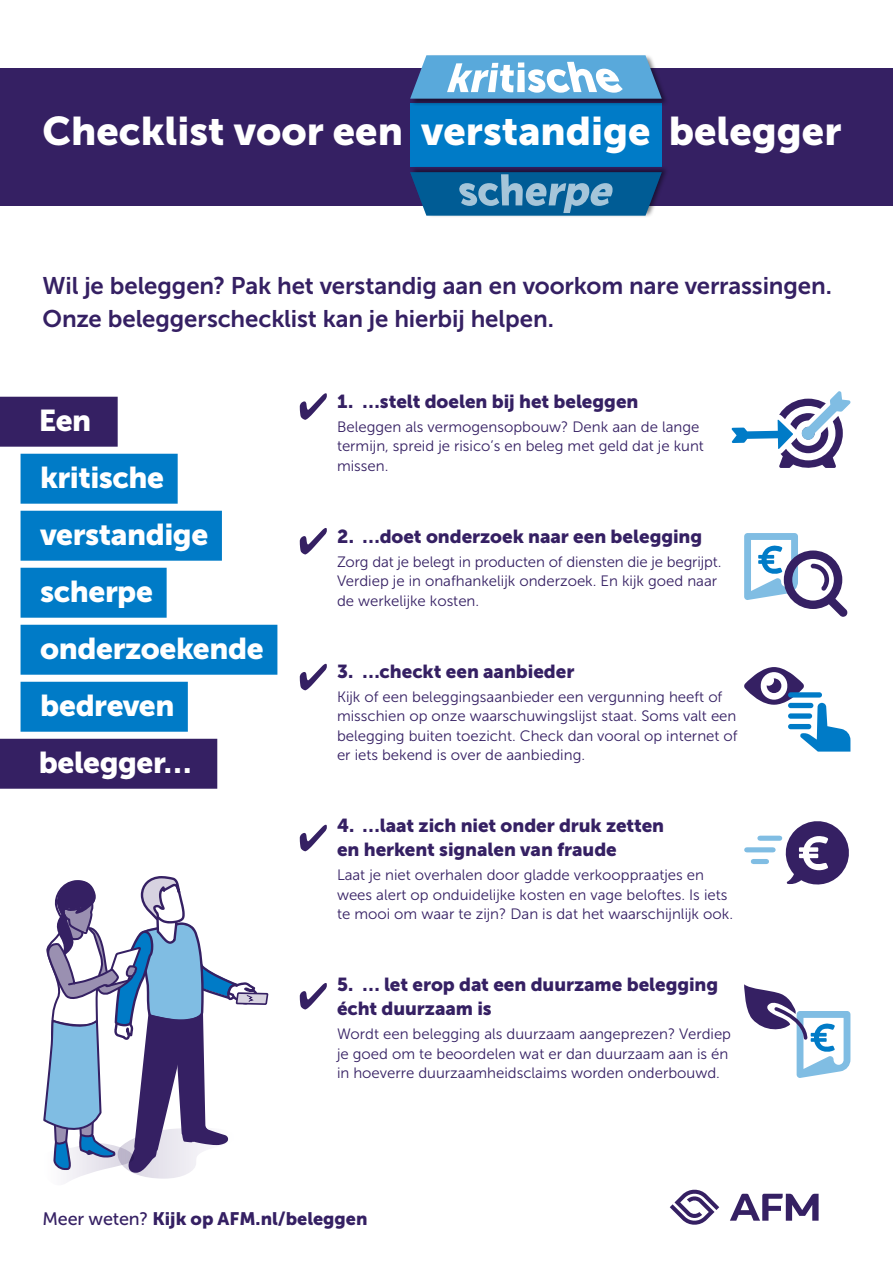
<style>
.page{position:relative;width:893px;height:1263px;background:#fff}
.page>*{position:absolute;margin:0;border:0;box-sizing:border-box;transform-origin:0 0}
.t1{font:39.75px "Museo Sans 900";color:#fff}
.t2{font:30px "Museo Sans 900";letter-spacing:-.015em;color:#fff}
.t3{font:24px/33px "Museo Sans 700";letter-spacing:-.005em;color:#352063}
.t4{font:18.75px/24px "Museo Sans 900";letter-spacing:-.005em;color:#352063}
.t5{font:18px "Museo Sans 900";color:#352063}
.Body{font:15px/19.5px "Museo Sans 300";color:#352063}
.s1{font-family:"Museo Sans 500"}
</style>
<div class="page">
<div style="left:0;top:69px;width:893px;height:137px;background:#352063"></div>
<svg style="left:730px;top:1194px;width:89px;height:27px"></svg>
<svg style="left:670px;top:1189px;width:49px;height:36px"></svg>
<svg style="left:744px;top:667px;width:106px;height:85px"></svg>
<svg style="left:731px;top:391px;width:120px;height:77px"></svg>
<svg style="left:785px;top:821px;width:64px;height:64px"></svg>
<div style="left:760px;top:836px;width:20px;height:5px;background:#80bde3"></div>
<div style="left:753px;top:859px;width:13px;height:5px;background:#80bde3"></div>
<div style="left:747px;top:847px;width:26px;height:5px;background:#80bde3"></div>
<div style="left:0;top:397px;width:118px;height:50px;background:#352063"></div>
<div style="left:21px;top:454px;width:157px;height:50px;background:#007bc7"></div>
<div style="left:21px;top:511px;width:201px;height:50px;background:#007bc7"></div>
<div style="left:21px;top:568px;width:146px;height:50px;background:#007bc7"></div>
<div style="left:21px;top:625px;width:256px;height:50px;background:#007bc7"></div>
<div style="left:21px;top:682px;width:167px;height:50px;background:#007bc7"></div>
<div style="left:0;top:739px;width:217px;height:50px;background:#352063"></div>
<svg style="left:300px;top:393px;width:27px;height:27px"></svg>
<svg style="left:300px;top:528px;width:27px;height:26px"></svg>
<svg style="left:300px;top:664px;width:27px;height:26px"></svg>
<svg style="left:300px;top:825px;width:27px;height:26px"></svg>
<svg style="left:300px;top:983px;width:27px;height:26px"></svg>
<svg style="left:43px;top:876px;width:226px;height:307px"></svg>
<div style="left:410px;top:104px;width:252px;height:63px;background:#007bc7"></div>
<div style="left:409px;top:54px;width:260px;height:52px;background:#000;opacity:.5"></div>
<svg style="left:410px;top:55px;width:252px;height:44px;background:#83b9de"></svg>
<svg style="left:744px;top:533px;width:104px;height:84px"></svg>
<svg style="left:744px;top:984px;width:106px;height:94px"></svg>
<div style="left:409px;top:165px;width:260px;height:52px;background:#000;opacity:.5"></div>
<svg style="left:410px;top:172px;width:252px;height:44px;background:#2b73a3"></svg>
<p class="t1" style="left:43px;top:109px;width:800px">Checklist voor een verstandige belegger</p>
<p class="t3" style="left:43px;top:270px;width:791px">Wil je beleggen? Pak het verstandig aan en voorkom nare verrassingen.<br>Onze beleggerschecklist kan je hierbij helpen.</p>
<p class="t2" style="left:39px;top:404px;width:54px">Een</p>
<p class="t2" style="left:40px;top:461px;width:125px">kritische</p>
<p class="t2" style="left:40px;top:518px;width:169px">verstandige</p>
<p class="t2" style="left:40px;top:575px;width:114px">scherpe</p>
<p class="t2" style="left:40px;top:632px;width:225px">onderzoekende</p>
<p class="t2" style="left:40px;top:689px;width:136px">bedreven</p>
<p class="t2" style="left:39px;top:746px;width:154px">belegger…</p>
<h2 class="t4" style="left:337px;top:389px;width:303px">1. …stelt doelen bij het beleggen</h2>
<p class="Body" style="left:337px;top:417px;width:368px">Beleggen als vermogensopbouw? Denk aan de lange termijn, spreid je risico’s en beleg met geld dat je kunt missen.</p>
<h2 class="t4" style="left:337px;top:524px;width:367px">2. …doet onderzoek naar een belegging</h2>
<p class="Body" style="left:337px;top:552px;width:386px">Zorg dat je belegt in producten of diensten die je begrijpt.<br>Verdiep je in onafhankelijk onderzoek. En kijk goed naar de werkelijke kosten.</p>
<h2 class="t4" style="left:337px;top:659px;width:239px">3. …checkt een aanbieder</h2>
<p class="Body" style="left:337px;top:687px;width:402px">Kijk of een beleggingsaanbieder een vergunning heeft of misschien op onze waarschuwingslijst staat. Soms valt een belegging buiten toezicht. Check dan vooral op internet of er iets bekend is over de aanbieding.</p>
<h2 class="t4" style="left:337px;top:814px;width:329px">4. …laat zich niet onder druk zetten en herkent signalen van fraude</h2>
<p class="Body" style="left:337px;top:865px;width:398px">Laat je niet overhalen door gladde verkooppraatjes en wees alert op onduidelijke kosten en vage beloftes. Is iets te mooi om waar te zijn? Dan is dat het waarschijnlijk ook.</p>
<h2 class="t4" style="left:337px;top:973px;width:383px">5. … let erop dat een duurzame belegging écht duurzaam is</h2>
<p class="Body" style="left:337px;top:1024px;width:396px">Wordt een belegging als duurzaam aangeprezen? Verdiep je goed om te beoordelen wat er dan duurzaam aan is én in hoeverre duurzaamheidsclaims worden onderbouwd.</p>
<p class="t5" style="left:43px;top:1208px;width:327px"><span class="s1">Meer weten?</span> Kijk op AFM.nl/beleggen</p>
</div>
